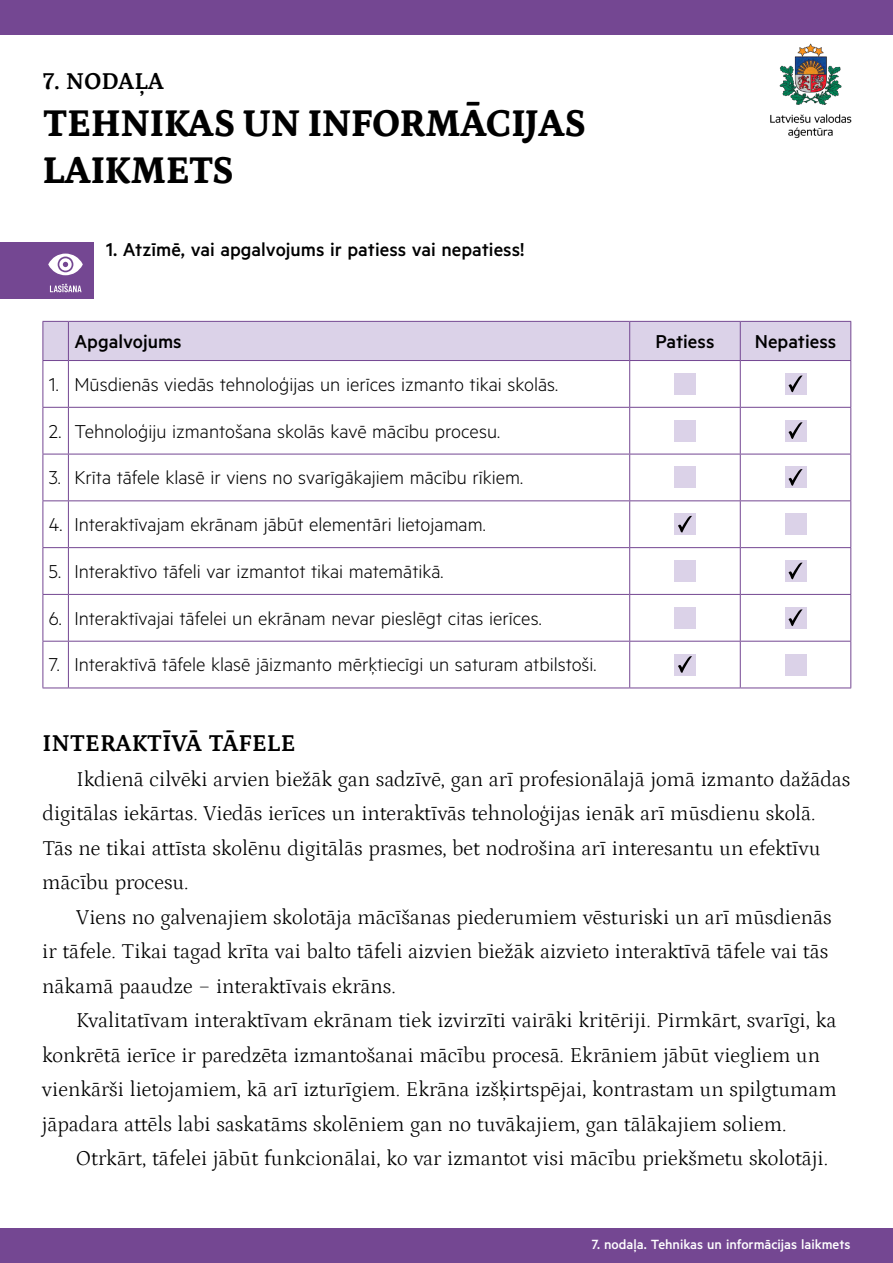
<style>
.page{position:relative;width:893px;height:1263px;background:#fff}
.page>*{position:absolute;margin:0;border:0;box-sizing:border-box;transform-origin:0 0}
.t1{font:800 39px/46.8px "Petrona";letter-spacing:-.02em;color:#000}
.t2{font:700 24px "Petrona";color:#000}
.t3{font:300 21px/34.5px "Petrona";color:#000}
.t4{font:300 21px "Metric";color:#000}
.t5{font:500 21px "Metric";color:#000}
.t6{font:500 15px "Metric";color:#fff}
</style>
<div class="page">
<div style="left:0;top:1229px;width:893px;height:34px;background:#744792"></div>
<div style="left:0;top:242px;width:94px;height:56px;background:#744792"></div>
<svg style="left:50px;top:284px;width:32px;height:8px"></svg>
<svg style="left:48px;top:254px;width:35px;height:21px"></svg>
<img style="left:733px;top:34px;width:155px;height:104px">
<div style="left:0;top:0;width:893px;height:34px;background:#744792"></div>
<div style="left:43px;top:321px;width:808px;height:40px;background:#dbd2e8"></div>
<hr style="left:43px;top:361px;width:1px;height:46px;background:#744792">
<hr style="left:68px;top:360px;width:562px;height:1px;background:#744792">
<hr style="left:68px;top:361px;width:1px;height:46px;background:#744792">
<hr style="left:630px;top:360px;width:110px;height:1px;background:#744792">
<hr style="left:629px;top:361px;width:1px;height:46px;background:#744792">
<hr style="left:740px;top:360px;width:111px;height:1px;background:#744792">
<hr style="left:740px;top:361px;width:1px;height:46px;background:#744792">
<hr style="left:850px;top:361px;width:1px;height:46px;background:#744792">
<svg style="left:43px;top:407px;width:25px;height:1px"></svg>
<hr style="left:43px;top:408px;width:1px;height:46px;background:#744792">
<hr style="left:68px;top:407px;width:562px;height:1px;background:#744792">
<hr style="left:68px;top:408px;width:1px;height:46px;background:#744792">
<hr style="left:630px;top:407px;width:110px;height:1px;background:#744792">
<hr style="left:629px;top:408px;width:1px;height:46px;background:#744792">
<hr style="left:740px;top:407px;width:111px;height:1px;background:#744792">
<hr style="left:740px;top:408px;width:1px;height:46px;background:#744792">
<hr style="left:850px;top:408px;width:1px;height:46px;background:#744792">
<svg style="left:44px;top:454px;width:24px;height:1px"></svg>
<hr style="left:43px;top:454px;width:1px;height:46px;background:#744792">
<hr style="left:68px;top:454px;width:562px;height:1px;background:#744792">
<hr style="left:68px;top:454px;width:1px;height:46px;background:#744792">
<hr style="left:630px;top:454px;width:110px;height:1px;background:#744792">
<hr style="left:629px;top:454px;width:1px;height:46px;background:#744792">
<hr style="left:740px;top:454px;width:111px;height:1px;background:#744792">
<hr style="left:740px;top:454px;width:1px;height:46px;background:#744792">
<hr style="left:850px;top:454px;width:1px;height:46px;background:#744792">
<svg style="left:43px;top:500px;width:25px;height:1px"></svg>
<hr style="left:43px;top:501px;width:1px;height:46px;background:#744792">
<hr style="left:68px;top:500px;width:562px;height:1px;background:#744792">
<hr style="left:68px;top:501px;width:1px;height:46px;background:#744792">
<hr style="left:630px;top:500px;width:110px;height:1px;background:#744792">
<hr style="left:629px;top:501px;width:1px;height:46px;background:#744792">
<hr style="left:740px;top:500px;width:111px;height:1px;background:#744792">
<hr style="left:740px;top:501px;width:1px;height:46px;background:#744792">
<hr style="left:850px;top:501px;width:1px;height:46px;background:#744792">
<svg style="left:43px;top:547px;width:25px;height:1px"></svg>
<hr style="left:43px;top:548px;width:1px;height:46px;background:#744792">
<hr style="left:68px;top:547px;width:562px;height:1px;background:#744792">
<hr style="left:68px;top:548px;width:1px;height:46px;background:#744792">
<hr style="left:630px;top:547px;width:110px;height:1px;background:#744792">
<hr style="left:629px;top:548px;width:1px;height:46px;background:#744792">
<hr style="left:740px;top:547px;width:111px;height:1px;background:#744792">
<hr style="left:740px;top:548px;width:1px;height:46px;background:#744792">
<hr style="left:850px;top:548px;width:1px;height:46px;background:#744792">
<svg style="left:43px;top:594px;width:25px;height:1px"></svg>
<hr style="left:43px;top:595px;width:1px;height:46px;background:#744792">
<hr style="left:68px;top:594px;width:562px;height:1px;background:#744792">
<hr style="left:68px;top:595px;width:1px;height:46px;background:#744792">
<hr style="left:630px;top:594px;width:110px;height:1px;background:#744792">
<hr style="left:629px;top:595px;width:1px;height:46px;background:#744792">
<hr style="left:740px;top:594px;width:111px;height:1px;background:#744792">
<hr style="left:740px;top:595px;width:1px;height:46px;background:#744792">
<hr style="left:850px;top:595px;width:1px;height:46px;background:#744792">
<svg style="left:44px;top:641px;width:24px;height:1px"></svg>
<hr style="left:43px;top:641px;width:1px;height:47px;background:#744792">
<hr style="left:68px;top:641px;width:562px;height:1px;background:#744792">
<hr style="left:68px;top:641px;width:1px;height:47px;background:#744792">
<hr style="left:630px;top:641px;width:110px;height:1px;background:#744792">
<hr style="left:629px;top:641px;width:1px;height:47px;background:#744792">
<hr style="left:740px;top:641px;width:111px;height:1px;background:#744792">
<hr style="left:740px;top:641px;width:1px;height:47px;background:#744792">
<hr style="left:850px;top:641px;width:1px;height:47px;background:#744792">
<svg style="left:43px;top:688px;width:25px;height:1px"></svg>
<hr style="left:68px;top:688px;width:562px;height:1px;background:#744792">
<hr style="left:630px;top:688px;width:110px;height:1px;background:#744792">
<hr style="left:740px;top:688px;width:111px;height:1px;background:#744792">
<div style="left:674px;top:373px;width:22px;height:21px;background:#dbd2e8"></div>
<div style="left:785px;top:373px;width:21px;height:21px;background:#dbd2e8"></div>
<svg style="left:788px;top:375px;width:15px;height:17px"></svg>
<div style="left:674px;top:420px;width:22px;height:21px;background:#dbd2e8"></div>
<div style="left:785px;top:420px;width:21px;height:21px;background:#dbd2e8"></div>
<svg style="left:788px;top:422px;width:15px;height:17px"></svg>
<div style="left:674px;top:467px;width:22px;height:21px;background:#dbd2e8"></div>
<div style="left:785px;top:467px;width:21px;height:21px;background:#dbd2e8"></div>
<svg style="left:788px;top:469px;width:15px;height:17px"></svg>
<div style="left:674px;top:514px;width:22px;height:21px;background:#dbd2e8"></div>
<svg style="left:678px;top:516px;width:14px;height:17px"></svg>
<div style="left:785px;top:514px;width:21px;height:21px;background:#dbd2e8"></div>
<div style="left:674px;top:560px;width:22px;height:22px;background:#dbd2e8"></div>
<div style="left:785px;top:560px;width:21px;height:22px;background:#dbd2e8"></div>
<svg style="left:788px;top:563px;width:15px;height:17px"></svg>
<div style="left:674px;top:607px;width:22px;height:21px;background:#dbd2e8"></div>
<div style="left:785px;top:607px;width:21px;height:21px;background:#dbd2e8"></div>
<svg style="left:788px;top:609px;width:15px;height:17px"></svg>
<div style="left:674px;top:654px;width:22px;height:21px;background:#dbd2e8"></div>
<svg style="left:678px;top:656px;width:14px;height:17px"></svg>
<div style="left:785px;top:654px;width:21px;height:21px;background:#dbd2e8"></div>
<p class="t2" style="left:43px;top:63px;width:123px">7. NODAĻA</p>
<h1 class="t1" style="left:43px;top:97px;width:545px">TEHNIKAS UN INFORMĀCIJAS<br>LAIKMETS</h1>
<p class="t5" style="left:106px;top:237px;width:420px">1. Atzīmē, vai apgalvojums ir patiess vai nepatiess!</p>
<p class="t5" style="left:74px;top:329px;width:109px">Apgalvojums</p>
<p class="t5" style="left:655px;top:329px;width:60px">Patiess</p>
<p class="t5" style="left:755px;top:329px;width:83px">Nepatiess</p>
<p class="t4" style="left:49px;top:372px;width:511px">1. Mūsdienās viedās tehnoloģijas un ierīces izmanto tikai skolās.</p>
<p class="t4" style="left:49px;top:419px;width:453px">2. Tehnoloģiju izmantošana skolās kavē mācību procesu.</p>
<p class="t4" style="left:49px;top:465px;width:476px">3. Krīta tāfele klasē ir viens no svarīgākajiem mācību rīkiem.</p>
<p class="t4" style="left:49px;top:512px;width:438px">4. Interaktīvajam ekrānam jābūt elementāri lietojamam.</p>
<p class="t4" style="left:49px;top:559px;width:396px">5. Interaktīvo tāfeli var izmantot tikai matemātikā.</p>
<p class="t4" style="left:49px;top:606px;width:494px">6. Interaktīvajai tāfelei un ekrānam nevar pieslēgt citas ierīces.</p>
<p class="t4" style="left:49px;top:653px;width:549px">7. Interaktīvā tāfele klasē jāizmanto mērķtiecīgi un saturam atbilstoši.</p>
<p class="t2" style="left:43px;top:725px;width:255px">INTERAKTĪVĀ TĀFELE</p>
<p class="t3" style="left:42px;top:760px;width:810px;text-indent:34px">Ikdienā cilvēki arvien biežāk gan sadzīvē, gan arī profesionālajā jomā izmanto dažādas digitālas iekārtas. Viedās ierīces un interaktīvās tehnoloģijas ienāk arī mūsdienu skolā.<br>Tās ne tikai attīsta skolēnu digitālās prasmes, bet nodrošina arī interesantu un efektīvu mācību procesu.</p>
<p class="t3" style="left:42px;top:898px;width:791px;text-indent:34px">Viens no galvenajiem skolotāja mācīšanas piederumiem vēsturiski un arī mūsdienās ir tāfele. Tikai tagad krīta vai balto tāfeli aizvien biežāk aizvieto interaktīvā tāfele vai tās nākamā paaudze − interaktīvais ekrāns.</p>
<p class="t3" style="left:42px;top:1002px;width:796px;text-indent:34px">Kvalitatīvam interaktīvam ekrānam tiek izvirzīti vairāki kritēriji. Pirmkārt, svarīgi, ka konkrētā ierīce ir paredzēta izmantošanai mācību procesā. Ekrāniem jābūt viegliem un vienkārši lietojamiem, kā arī izturīgiem. Ekrāna izšķirtspējai, kontrastam un spilgtumam jāpadara attēls labi saskatāms skolēniem gan no tuvākajiem, gan tālākajiem soliem.</p>
<p class="t3" style="left:76px;top:1140px;width:754px">Otrkārt, tāfelei jābūt funkcionālai, ko var izmantot visi mācību priekšmetu skolotāji.</p>
<p class="t6" style="left:592px;top:1236px;width:260px">7. nodaļa. Tehnikas un informācijas laikmets</p>
</div>
